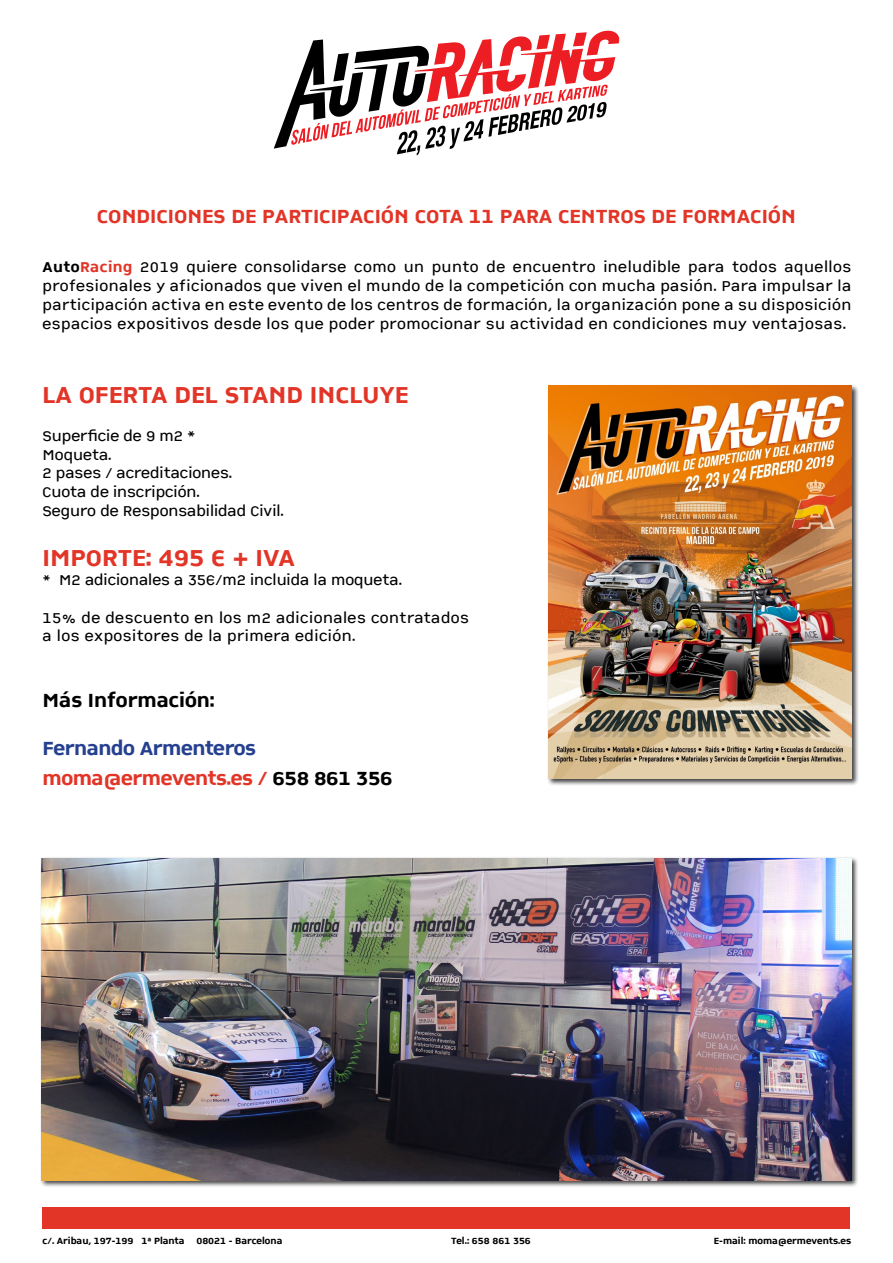
<style>
.page{position:relative;width:893px;height:1263px;background:#fff}
.page>*{position:absolute;margin:0;border:0;box-sizing:border-box;transform-origin:0 0}
.t1{font:25.5px "CP Company TT Bold";color:#e23527}
.t2{font:21px "CP Company TT Bold";color:#e23527}
.t3{font:21px/30px "CP Company TT Bold";letter-spacing:-.02em;color:#25408f}
.t4{font:21px "CP Company TT Bold";color:#000}
.t5{font:15.75px/18.9px "CP Company TT Regular";letter-spacing:.005em;color:#000;text-align:justify}
.t6{font:15.75px/18.9px "CP Company TT Regular";letter-spacing:.03em;color:#000}
.t7{font:9.9px "CP Company TT Bold";color:#000}
.s1{font-family:"CP Company TT Bold"}
.s2{font-family:"CP Company TT Bold";color:#e23527}
.s3{color:#e23527}
.s4{color:#000}
</style>
<div class="page">
<div style="left:43px;top:1207px;width:807px;height:22px;background:#e23527"></div>
<div style="left:547px;top:384px;width:312px;height:402px;background:#000;opacity:.75"></div>
<img style="left:549px;top:385px;width:302px;height:393px">
<div style="left:40px;top:857px;width:819px;height:331px;background:#000;opacity:.75"></div>
<img style="left:42px;top:858px;width:809px;height:322px">
<svg style="left:274px;top:30px;width:345px;height:125px"></svg>
<h2 class="t2" style="left:97px;top:203px;width:701px">CONDICIONES DE PARTICIPACIÓN COTA 11 PARA CENTROS DE FORMACIÓN</h2>
<p class="t5" style="left:43px;top:258px;width:810px"><span class="s1">Auto</span><span class="s2">Racing</span> 2019 quiere consolidarse como un punto de encuentro ineludible para todos aquellos profesionales y aficionados que viven el mundo de la competición con mucha pasión. Para impulsar la participación activa en este evento de los centros de formación, la organización pone a su disposición espacios expositivos desde los que poder promocionar su actividad en condiciones muy ventajosas.</p>
<h1 class="t1" style="left:43px;top:379px;width:368px">LA OFERTA DEL STAND INCLUYE</h1>
<p class="t5" style="left:43px;top:427px;width:243px;text-align:left">Superficie de 9 m2 *<br>Moqueta.<br>2 pases / acreditaciones.<br>Cuota de inscripción.<br>Seguro de Responsabilidad Civil.</p>
<h1 class="t1" style="left:43px;top:542px;width:254px">IMPORTE: 495 € + IVA</h1>
<p class="t5" style="left:43px;top:571px;width:361px">* M2 adicionales a 35€/m2 incluida la moqueta.</p>
<p class="t6" style="left:43px;top:609px;width:428px">15% de descuento en los m2 adicionales contratados a los expositores de la primera edición.</p>
<h2 class="t4" style="left:43px;top:688px;width:174px">Más Información:</h2>
<h2 class="t3" style="left:43px;top:734px;width:352px">Fernando Armenteros <span class="s3">moma@ermevents.es /</span> <span class="s4">658 861 356</span></h2>
<p class="t7" style="left:43px;top:1234px;width:241px">c/. Aribau, 197-199 1ª Planta 08021 - Barcelona</p>
<p class="t7" style="left:451px;top:1234px;width:81px">Tel.: 658 861 356</p>
<p class="t7" style="left:714px;top:1234px;width:139px">E-mail: moma@ermevents.es</p>
</div>
